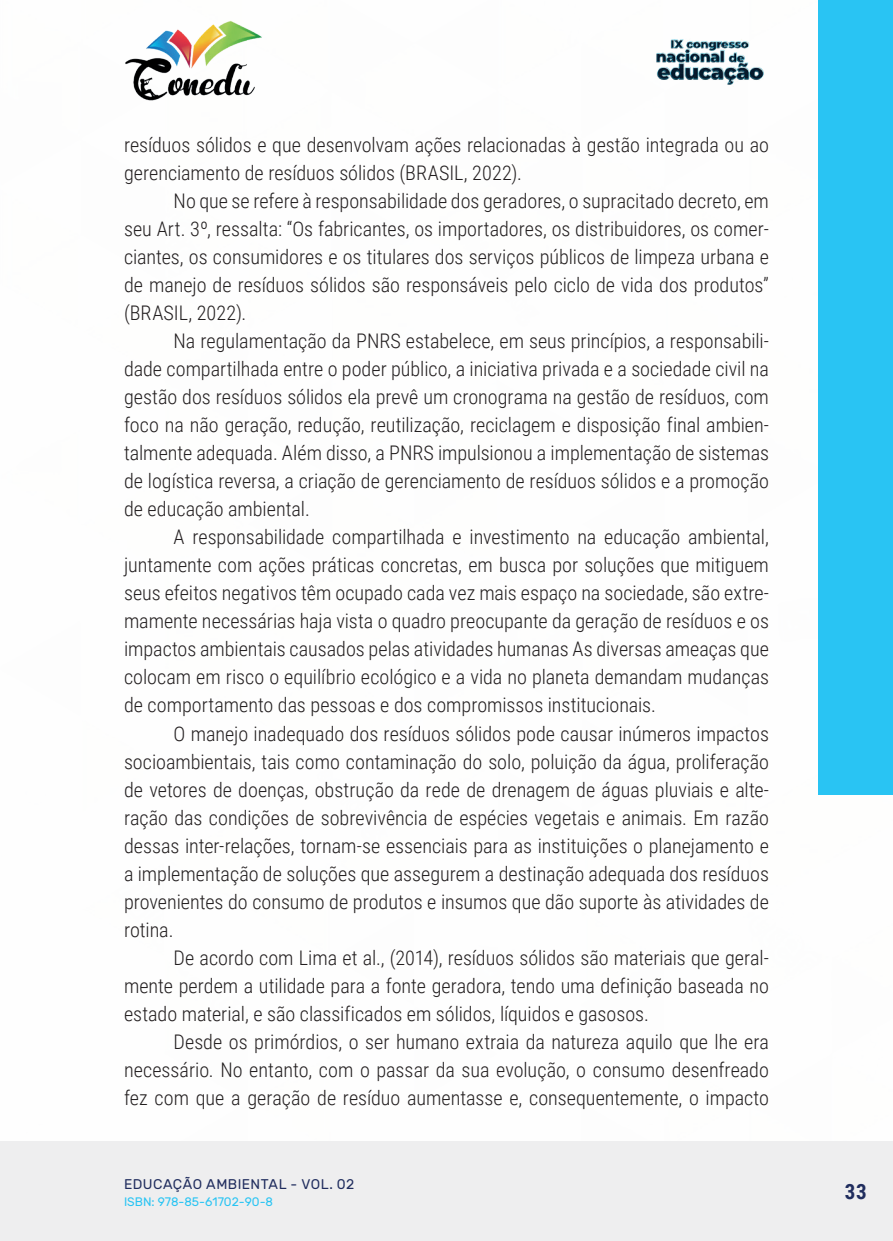
<style>
.page{position:relative;width:893px;height:1241px;background:#fff}
.page>*{position:absolute;margin:0;border:0;box-sizing:border-box;transform-origin:0 0}
.t1{font:700 21px "Roboto Condensed";color:#202d5e}
._9_CORPO{font:300 20.12px/28px "Roboto Condensed";color:#231f20;text-align:justify}
.t2{font:14px "Rubik";letter-spacing:.035em;color:#202d5e}
.t3{font:12.25px "Rubik";color:#29c4f3}
</style>
<div class="page">
<div style="left:0;top:1141px;width:893px;height:99px;background:#eeeeef"></div>
<div style="left:819px;top:0;width:74px;height:794px;background:#29c4f3"></div>
<img style="left:125px;top:20px;width:137px;height:81px">
<img style="left:656px;top:39px;width:108px;height:46px">
<p class="_9_CORPO" style="left:124px;top:130px;width:646px">resíduos sólidos e que desenvolvam ações relacionadas à gestão integrada ou ao gerenciamento de resíduos sólidos (BRASIL, 2022).</p>
<p class="_9_CORPO" style="left:124px;top:186px;width:646px;text-indent:50px">No que se refere à responsabilidade dos geradores, o supracitado decreto, em seu Art. 3º, ressalta: “Os fabricantes, os importadores, os distribuidores, os comer&shy;ciantes, os consumidores e os titulares dos serviços públicos de limpeza urbana e de manejo de resíduos sólidos são responsáveis pelo ciclo de vida dos produtos” (BRASIL, 2022).</p>
<p class="_9_CORPO" style="left:124px;top:326px;width:646px;text-indent:50px">Na regulamentação da PNRS estabelece, em seus princípios, a responsabili&shy;dade compartilhada entre o poder público, a iniciativa privada e a sociedade civil na gestão dos resíduos sólidos ela prevê um cronograma na gestão de resíduos, com foco na não geração, redução, reutilização, reciclagem e disposição final ambien&shy;talmente adequada. Além disso, a PNRS impulsionou a implementação de sistemas de logística reversa, a criação de gerenciamento de resíduos sólidos e a promoção de educação ambiental.</p>
<p class="_9_CORPO" style="left:124px;top:522px;width:646px;text-indent:50px">A responsabilidade compartilhada e investimento na educação ambiental, juntamente com ações práticas concretas, em busca por soluções que mitiguem seus efeitos negativos têm ocupado cada vez mais espaço na sociedade, são extre&shy;mamente necessárias haja vista o quadro preocupante da geração de resíduos e os impactos ambientais causados pelas atividades humanas As diversas ameaças que colocam em risco o equilíbrio ecológico e a vida no planeta demandam mudanças de comportamento das pessoas e dos compromissos institucionais.</p>
<p class="_9_CORPO" style="left:124px;top:718px;width:646px;text-indent:50px">O manejo inadequado dos resíduos sólidos pode causar inúmeros impactos socioambientais, tais como contaminação do solo, poluição da água, proliferação de vetores de doenças, obstrução da rede de drenagem de águas pluviais e alte&shy;ração das condições de sobrevivência de espécies vegetais e animais. Em razão dessas inter-relações, tornam-se essenciais para as instituições o planejamento e a implementação de soluções que assegurem a destinação adequada dos resíduos provenientes do consumo de produtos e insumos que dão suporte às atividades de rotina.</p>
<p class="_9_CORPO" style="left:124px;top:942px;width:646px;text-indent:50px">De acordo com Lima et al., (2014), resíduos sólidos são materiais que geral&shy;mente perdem a utilidade para a fonte geradora, tendo uma definição baseada no estado material, e são classificados em sólidos, líquidos e gasosos.</p>
<p class="_9_CORPO" style="left:124px;top:1026px;width:646px;text-indent:50px">Desde os primórdios, o ser humano extraia da natureza aquilo que lhe era necessário. No entanto, com o passar da sua evolução, o consumo desenfreado fez com que a geração de resíduo aumentasse e, consequentemente, o impacto</p>
<p class="t2" style="left:124px;top:1175px;width:232px">EDUCAÇÃO AMBIENTAL - VOL. 02</p>
<p class="t3" style="left:124px;top:1194px;width:151px">ISBN: 978-85-61702-90-8</p>
<p class="t1" style="left:845px;top:1176px;width:23px">33</p>
</div>
